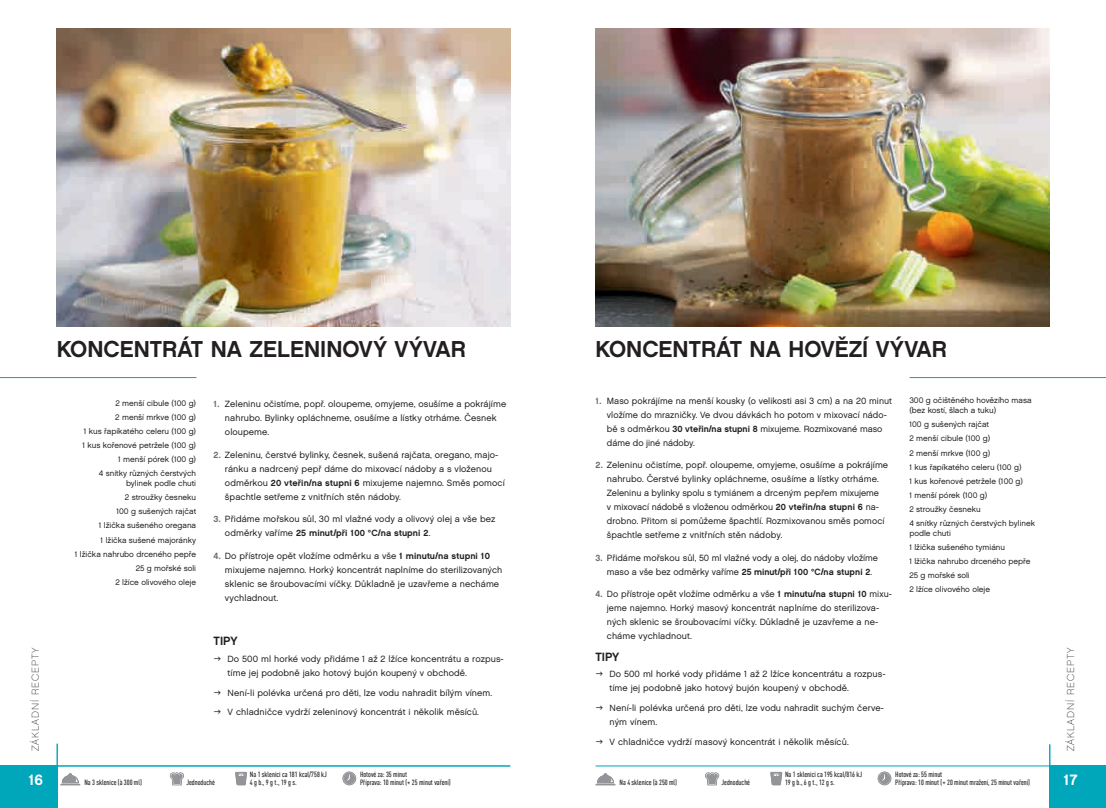
<style>
.page{position:relative;width:1106px;height:808px;background:#fff}
.page>*{position:absolute;margin:0;border:0;box-sizing:border-box;transform-origin:0 0}
.t1{font:23px "Chalet New York Nineteen Sixty";color:#231f20}
.t2{font:15px "Chalet New York Nineteen Sixty";color:#fff}
.t3{font:12px "Chalet New York Nineteen Sixty";color:#231f20}
.t4{font:10px "Chalet Paris Nineteen Eighty";letter-spacing:.1em;color:#231f20}
.t5{font:9px/14px "Chalet London Nineteen Sixty";letter-spacing:.01em;color:#231f20}
.t6{font:9px "Chalet New York Nineteen Sixty";letter-spacing:.01em;color:#231f20}
.t7{font:8px/14px "Chalet London Nineteen Sixty";color:#231f20}
.t8{font:500 7.5px/8px "MPDIN Pro Cond";color:#231f20}
.s1{font-family:"Chalet New York Nineteen Sixty";color:#6c6d70}
.s2{font-family:"Chalet New York Nineteen Sixty"}
.s3{font-family:"Chalet London Nineteen Sixty"}
</style>
<div class="page">
<hr style="left:596px;top:765px;width:510px;height:1px;background:#00a6b9">
<div style="left:0;top:766px;width:58px;height:42px;background:#00a6b9"></div>
<hr style="left:0;top:765px;width:510px;height:1px;background:#00a6b9">
<hr style="left:57px;top:744px;width:1px;height:64px;background:#00a6b9">
<hr style="left:0;top:377px;width:196px;height:1px;background:#00a6b9">
<svg style="left:235px;top:772px;width:12px;height:13px"></svg>
<svg style="left:342px;top:772px;width:14px;height:13px"></svg>
<svg style="left:170px;top:772px;width:14px;height:13px"></svg>
<svg style="left:60px;top:773px;width:20px;height:12px"></svg>
<div style="left:1049px;top:766px;width:57px;height:42px;background:#00a6b9"></div>
<hr style="left:1049px;top:745px;width:1px;height:63px;background:#00a6b9">
<svg style="left:770px;top:772px;width:12px;height:13px"></svg>
<svg style="left:877px;top:772px;width:14px;height:13px"></svg>
<svg style="left:705px;top:772px;width:14px;height:13px"></svg>
<svg style="left:595px;top:773px;width:20px;height:12px"></svg>
<hr style="left:909px;top:377px;width:197px;height:1px;background:#00a6b9">
<img style="left:57px;top:28px;width:453px;height:298px">
<img style="left:595px;top:28px;width:454px;height:298px">
<p class="t4" style="left:30px;top:751px;width:106px;rotate:-90deg">ZÁKLADNÍ RECEPTY</p>
<h1 class="t1" style="left:57px;top:335px;width:411px">KONCENTRÁT NA ZELENINOVÝ VÝVAR</h1>
<p class="t7" style="left:82px;top:396px;width:115px;text-align:right">2 menší cibule (100 g)<br>2 menší mrkve (100 g)<br>1 kus řapíkatého celeru (100 g)<br>1 kus kořenové petržele (100 g)<br>1 menší pórek (100 g)<br>4 snítky různých čerstvých</p>
<p class="t7" style="left:75px;top:476px;width:123px;text-align:right">bylinek podle chuti<br>2 stroužky česneku<br>100 g sušených rajčat<br>1 lžička sušeného oregana<br>1 lžička sušené majoránky<br>1 lžička nahrubo drceného pepře<br>25 g mořské soli<br>2 lžíce olivového oleje</p>
<p class="t5" style="left:225px;top:397px;width:283px;text-indent:-11px"><span class="s1">1.</span> Zeleninu očistíme, popř. oloupeme, omyjeme, osušíme a pokrájíme nahrubo. Bylinky opláchneme, osušíme a lístky otrháme. Česnek oloupeme.</p>
<p class="t5" style="left:225px;top:447px;width:281px;text-indent:-11px"><span class="s1">2.</span> Zeleninu, čerstvé bylinky, česnek, sušená rajčata, oregano, majo&shy;ránku a nadrcený pepř dáme do mixovací nádoby a s vloženou odměrkou <span class="s2">20 vteřin/na stupni 6</span> mixujeme najemno. Směs pomocí špachtle setřeme z vnitřních stěn nádoby.</p>
<p class="t5" style="left:214px;top:512px;width:283px"><span class="s1">3.</span> Přidáme mořskou sůl, 30 ml vlažné vody a olivový olej a vše bez</p>
<p class="t6" style="left:225px;top:527px;width:207px"><span class="s3">odměrky vaříme</span> 25 minut/při 100 °C/na stupni 2<span class="s3">.</span></p>
<p class="t5" style="left:225px;top:548px;width:279px;text-indent:-11px"><span class="s1">4.</span> Do přístroje opět vložíme odměrku a vše <span class="s2">1 minutu/na stupni 10 </span>mixujeme najemno. Horký koncentrát naplníme do sterilizovaných sklenic se šroubovacími víčky. Důkladně je uzavřeme a necháme vychladnout.</p>
<h3 class="t3" style="left:214px;top:633px;width:25px">TIPY</h3>
<p class="t5" style="left:228px;top:652px;width:278px">Do 500 ml horké vody přidáme 1 až 2 lžíce koncentrátu a rozpus&shy;tíme jej podobně jako hotový bujón koupený v obchodě.</p>
<p class="t5" style="left:228px;top:682px;width:266px;line-height:19.7px">Není-li polévka určená pro děti, lze vodu nahradit bílým vínem.<br>V chladničce vydrží zeleninový koncentrát i několik měsíců.</p>
<h1 class="t1" style="left:595px;top:335px;width:353px">KONCENTRÁT NA HOVĚZÍ VÝVAR</h1>
<p class="t5" style="left:607px;top:393px;width:287px;text-indent:-11px"><span class="s1">1.</span> Maso pokrájíme na menší kousky (o velikosti asi 3 cm) a na 20 minut vložíme do mrazničky. Ve dvou dávkách ho potom v mixovací nádo&shy;bě s odměrkou <span class="s2">30 vteřin/na stupni 8</span> mixujeme. Rozmixované maso dáme do jiné nádoby.</p>
<p class="t5" style="left:607px;top:458px;width:283px;text-indent:-11px"><span class="s1">2.</span> Zeleninu očistíme, popř. oloupeme, omyjeme, osušíme a pokrájíme nahrubo. Čerstvé bylinky opláchneme, osušíme a lístky otrháme.<br>Zeleninu a bylinky spolu s tymiánem a drceným pepřem mixujeme<br>v mixovací nádobě s vloženou odměrkou <span class="s2">20 vteřin/na stupni 6</span> na&shy;drobno. Přitom si pomůžeme špachtlí. Rozmixovanou směs pomocí špachtle setřeme z vnitřních stěn nádoby.</p>
<p class="t5" style="left:595px;top:550px;width:284px"><span class="s1">3.</span> Přidáme mořskou sůl, 50 ml vlažné vody a olej, do nádoby vložíme</p>
<p class="t6" style="left:607px;top:566px;width:267px"><span class="s3">maso a vše bez odměrky vaříme</span> 25 minut/při 100 °C/na stupni 2<span class="s3">.</span></p>
<p class="t5" style="left:607px;top:587px;width:287px;text-indent:-11px"><span class="s1">4.</span> Do přístroje opět vložíme odměrku a vše <span class="s2">1 minutu/na stupni 10</span> mixu&shy;jeme najemno. Horký masový koncentrát naplníme do sterilizova&shy;ných sklenic se šroubovacími víčky. Důkladně je uzavřeme a ne&shy;cháme vychladnout.</p>
<h3 class="t3" style="left:595px;top:649px;width:25px">TIPY</h3>
<p class="t5" style="left:609px;top:667px;width:278px">Do 500 ml horké vody přidáme 1 až 2 lžíce koncentrátu a rozpus&shy;tíme jej podobně jako hotový bujón koupený v obchodě.</p>
<p class="t5" style="left:609px;top:701px;width:276px">Není-li polévka určená pro děti, lze vodu nahradit suchým červe&shy;ným vínem.</p>
<p class="t5" style="left:609px;top:734px;width:241px">V chladničce vydrží masový koncentrát i několik měsíců.</p>
<p class="t7" style="left:909px;top:395px;width:124px;line-height:10.5px">300 g očištěného hovězího masa (bez kostí, šlach a tuku)</p>
<p class="t7" style="left:909px;top:418px;width:127px">100 g sušených rajčat<br>2 menší cibule (100 g)<br>2 menší mrkve (100 g)<br>1 kus řapíkatého celeru (100 g)<br>1 kus kořenové petržele (100 g)<br>1 menší pórek (100 g)<br>2 stroužky česneku<br>4 snítky různých čerstvých bylinek</p>
<p class="t7" style="left:909px;top:526px;width:123px">podle chuti<br>1 lžička sušeného tymiánu<br>1 lžička nahrubo drceného pepře<br>25 g mořské soli<br>2 lžíce olivového oleje</p>
<p class="t4" style="left:1064px;top:751px;width:106px;rotate:-90deg">ZÁKLADNÍ RECEPTY</p>
<p class="t8" style="left:785px;top:770px;width:79px">Na 1 sklenici ca 195 kcal/816 kJ</p>
<p class="t8" style="left:84px;top:778px;width:59px">Na 3 sklenice (à 300 ml)</p>
<p class="t8" style="left:250px;top:770px;width:79px">Na 1 sklenici ca 181 kcal/758 kJ<br>4 g b., 9 g t., 19 g s.</p>
<p class="t8" style="left:360px;top:770px;width:48px">Hotové za: 35 minut</p>
<p class="t8" style="left:895px;top:770px;width:136px">Hotové za: 55 minut<br>Příprava: 10 minut (+ 20 minut mražení, 25 minut vaření)</p>
<h2 class="t2" style="left:28px;top:770px;width:16px">16</h2>
<h2 class="t2" style="left:1063px;top:770px;width:16px">17</h2>
<p class="t8" style="left:186px;top:778px;width:30px">Jednoduché</p>
<p class="t8" style="left:360px;top:778px;width:92px">Příprava: 10 minut (+ 25 minut vaření)</p>
<p class="t8" style="left:619px;top:778px;width:59px">Na 4 sklenice (à 250 ml)</p>
<p class="t8" style="left:721px;top:778px;width:30px">Jednoduché</p>
<p class="t8" style="left:785px;top:778px;width:51px">19 g b., 6 g t., 12 g s.</p>
</div>
